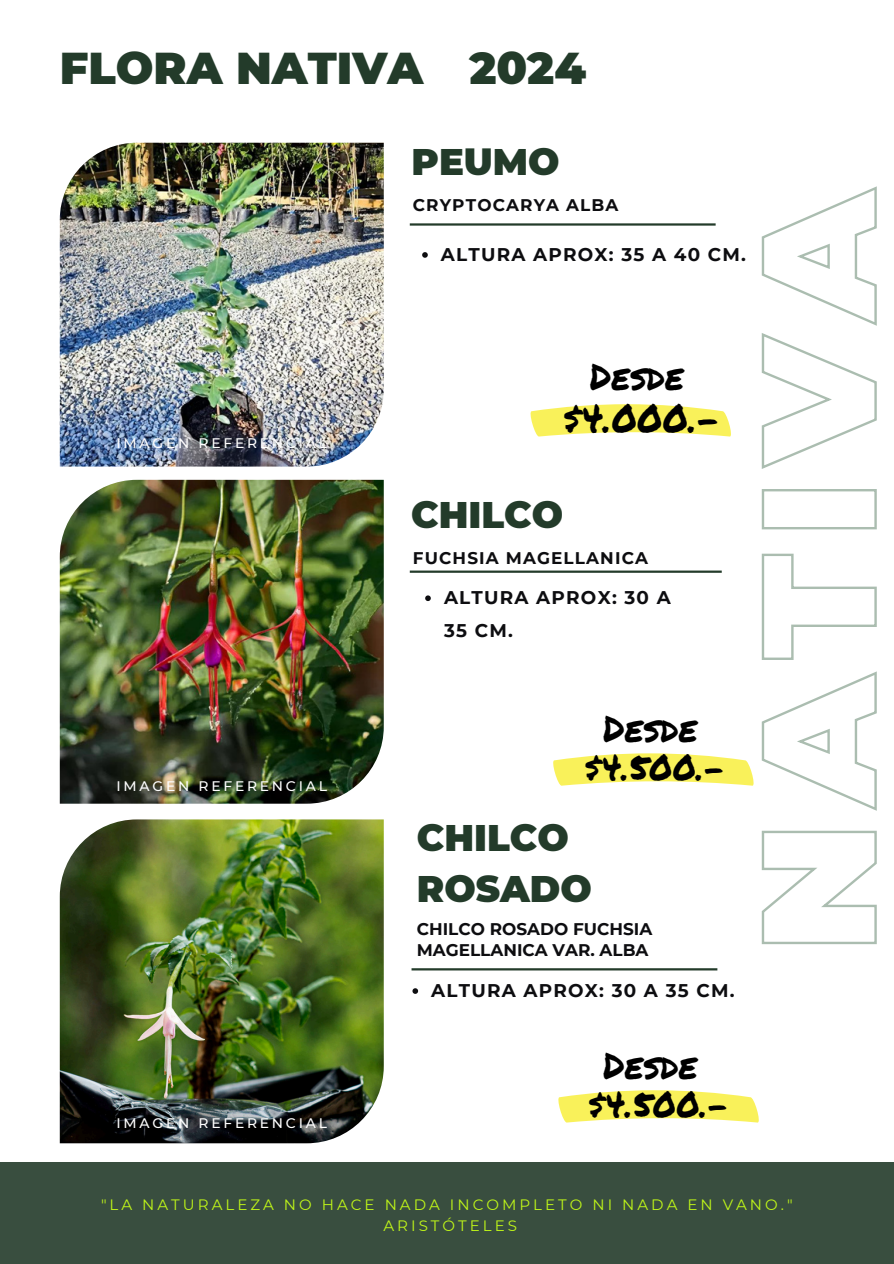
<style>
.page{position:relative;width:894px;height:1264px;background:#fff}
.page>*{position:absolute;margin:0;border:0;box-sizing:border-box;transform-origin:0 0}
.t1{font:900 44.55px "Montserrat";color:#233b2a}
.t2{font:37.2px "Permanent Marker";color:#000}
.t3{font:900 37.05px/51.8px "Montserrat";color:#233b2a}
.t4{font:36.3px "Permanent Marker";color:#000}
.t5{font:34.2px "Permanent Marker";color:#000}
.t6{font:700 18.3px/32.7px "Montserrat";letter-spacing:.065em;color:#0d0d10}
.t7{font:700 16.8px/21.3px "Montserrat";color:#0d0d10}
.t8{font:700 16.8px "Montserrat";letter-spacing:.065em;color:#0d0d10}
.t9{font:15px "Montserrat";letter-spacing:.2em;color:#c0f718}
.t10{font:500 13.8px "Montserrat";letter-spacing:.2em;color:#fff}
</style>
<div class="page">
<div style="left:0;top:1162px;width:893px;height:101px;background:#394e3f"></div>
<img style="left:60px;top:480px;width:323px;height:323px">
<img style="left:60px;top:143px;width:323px;height:323px">
<img style="left:60px;top:819px;width:323px;height:324px">
<hr style="left:409px;top:223px;width:306px;height:3px;background:#233b2a">
<svg style="left:422px;top:252px;width:5px;height:6px"></svg>
<hr style="left:409px;top:570px;width:312px;height:3px;background:#233b2a">
<svg style="left:761px;top:186px;width:116px;height:759px"></svg>
<svg style="left:425px;top:595px;width:5px;height:6px"></svg>
<hr style="left:411px;top:968px;width:306px;height:2px;background:#233b2a">
<svg style="left:530px;top:404px;width:201px;height:32px"></svg>
<svg style="left:553px;top:753px;width:201px;height:32px"></svg>
<svg style="left:558px;top:1090px;width:201px;height:32px"></svg>
<svg style="left:412px;top:988px;width:6px;height:5px"></svg>
<p class="t1" style="left:60px;top:41px;width:365px">FLORA NATIVA</p>
<p class="t1" style="left:469px;top:41px;width:118px">2024</p>
<p class="t3" style="left:411px;top:136px;width:150px">PEUMO</p>
<h4 class="t8" style="left:412px;top:194px;width:207px">CRYPTOCARYA ALBA</h4>
<p class="t6" style="left:441px;top:238px;width:306px">ALTURA APROX: 35 A 40 CM.</p>
<p class="t4" style="left:589px;top:350px;width:96px">Desde</p>
<h5 class="t10" style="left:116px;top:435px;width:212px">IMAGEN REFERENCIAL</h5>
<h3 class="t10" style="left:116px;top:777px;width:212px">IMAGEN REFERENCIAL</h3>
<p class="t10" style="left:116px;top:1114px;width:212px">IMAGEN REFERENCIAL</p>
<h4 class="t2" style="left:563px;top:391px;width:158px">$4.000.-</h4>
<h5 class="t3" style="left:411px;top:488px;width:153px">CHILCO</h5>
<h4 class="t8" style="left:412px;top:547px;width:237px">FUCHSIA MAGELLANICA</h4>
<p class="t6" style="left:444px;top:581px;width:228px">ALTURA APROX: 30 A<br>35 CM.</p>
<h5 class="t4" style="left:603px;top:701px;width:96px">Desde</h5>
<h4 class="t5" style="left:584px;top:741px;width:142px">$4.500.-</h4>
<p class="t3" style="left:416px;top:811px;width:176px">CHILCO<br>ROSADO</p>
<h3 class="t7" style="left:416px;top:918px;width:237px">CHILCO ROSADO FUCHSIA<br>MAGELLANICA VAR. ALBA</h3>
<p class="t6" style="left:431px;top:974px;width:305px">ALTURA APROX: 30 A 35 CM.</p>
<h4 class="t4" style="left:603px;top:1038px;width:96px">Desde</h4>
<p class="t5" style="left:588px;top:1078px;width:142px">$4.500.-</p>
<h1 class="t9" style="left:101px;top:1195px;width:693px">"LA NATURALEZA NO HACE NADA INCOMPLETO NI NADA EN VANO."</h1>
<h2 class="t9" style="left:383px;top:1215px;width:135px">ARISTÓTELES</h2>
</div>
